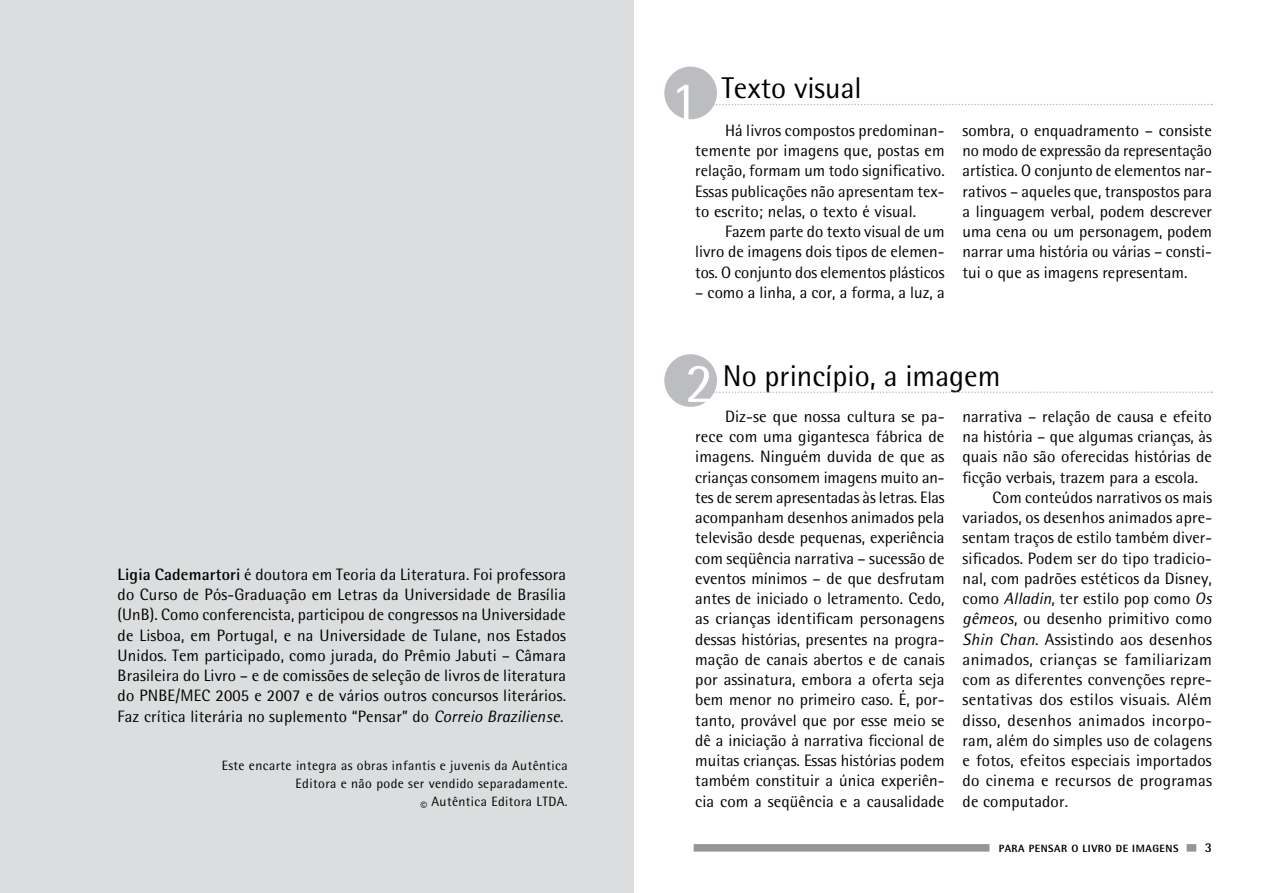
<style>
.page{position:relative;width:1263px;height:893px;background:#fff}
.page>*{position:absolute;margin:0;border:0;box-sizing:border-box;transform-origin:0 0}
.t1{font:57px "Rotis Semi Sans";color:#fff}
.t2{font:55.95px "Rotis Semi Sans";color:#fff}
.t3{font:30px "Rotis Semi Sans";color:#000}
.t4{font:16.5px/20.2px "Rotis Semi Sans";letter-spacing:.005em;color:#000;text-align:justify}
.t5{font:13.5px/18px "Rotis Semi Sans";letter-spacing:.03em;color:#000;text-align:right}
.t6{font:700 13.5px "Rotis Semi Sans";color:#000}
.t7{font:800 10.5px "Rotis Semi Sans";letter-spacing:.05em;color:#000}
.s1{font-weight:700}
.s2{font-style:italic}
</style>
<div class="page">
<div style="left:694px;top:844px;width:295px;height:8px;background:#939598"></div>
<div style="left:1186px;top:844px;width:10px;height:8px;background:#939598"></div>
<div style="left:664px;top:67px;width:53px;height:52px;background:#bcbdc0;border-radius:50%"></div>
<div style="left:664px;top:354px;width:53px;height:53px;background:#bcbdc0;border-radius:50%"></div>
<svg style="left:714px;top:391px;width:498px;height:2px"></svg>
<svg style="left:714px;top:104px;width:498px;height:1px"></svg>
<div style="left:0;top:0;width:634px;height:893px;background:#dcddde"></div>
<p class="t4" style="left:118px;top:564px;width:450px"><span class="s1">Ligia Cademartori</span> é doutora em Teoria da Literatura. Foi professora do Curso de Pós-Graduação em Letras da Universidade de Brasília (UnB). Como conferencista, participou de congressos na Universidade de Lisboa, em Portugal, e na Universidade de Tulane, nos Estados Unidos. Tem participado, como jurada, do Prêmio Jabuti – Câmara Brasileira do Livro – e de comissões de seleção de livros de literatura do PN BE/MEC 2005 e 2007 e de vários outros concursos literários.<br>Faz crítica literária no suplemento “Pensar” do <span class="s2">Correio Braziliense</span>.</p>
<p class="t5" style="left:222px;top:757px;width:347px">Este encarte integra as obras infantis e juvenis da Autêntica<br>Editora e não pode ser vendido separadamente.<br>© Autêntica Editora LTDA.</p>
<h1 class="t1" style="left:670px;top:68px;width:30px">1</h1>
<h3 class="t3" style="left:722px;top:71px;width:142px">Texto visual</h3>
<p class="t4" style="left:695px;top:120px;width:251px;text-indent:30px">Há livros compostos predominan&shy;temente por imagens que, postas em relação, formam um todo significativo.<br>Essas publicações não apresentam tex&shy;to escrito; nelas, o texto é visual.</p>
<p class="t4" style="left:695px;top:221px;width:251px;text-indent:30px">Fazem parte do texto visual de um livro de imagens dois tipos de elemen&shy;tos. O conjunto dos elementos plásticos</p>
<p class="t4" style="left:695px;top:282px;width:251px">– como a linha, a cor, a forma, a luz, a</p>
<p class="t4" style="left:963px;top:120px;width:251px">sombra, o enquadramento – consiste no modo de expressão da representação artística. O conjunto de elementos nar&shy;rativos – aqueles que, transpostos para a linguagem verbal, podem descrever uma cena ou um personagem, podem narrar uma história ou várias – consti&shy;tui o que as imagens representam.</p>
<h2 class="t2" style="left:685px;top:350px;width:29px">2</h2>
<h3 class="t3" style="left:723px;top:358px;width:279px">No princípio, a imagem</h3>
<p class="t4" style="left:695px;top:406px;width:251px;text-indent:30px">Diz-se que nossa cultura se pa&shy;rece com uma gigantesca fábrica de imagens. N inguém duvida de que as crianças consomem imagens muito an&shy;tes de serem apresentadas às letras. Elas acompanham desenhos animados pela televisão desde pequenas, experiência com seqüência narrativa – sucessão de eventos mínimos – de que desfrutam antes de iniciado o letramento. Cedo, as crianças identificam personagens dessas histórias, presentes na progra&shy;mação de canais abertos e de canais por assinatura, embora a oferta seja bem menor no primeiro caso. É, por&shy;tanto, provável que por esse meio se dê a iniciação à narrativa ficcional de muitas crianças. Essas histórias podem também constituir a única experiên&shy;cia com a seqüência e a causalidade</p>
<p class="t4" style="left:963px;top:406px;width:251px">narrativa – relação de causa e efeito</p>
<p class="t4" style="left:963px;top:426px;width:251px">na história – que algumas crianças, às</p>
<p class="t4" style="left:963px;top:447px;width:251px">quais não são oferecidas histórias de</p>
<p class="t4" style="left:963px;top:467px;width:237px">ficção verbais, trazem para a escola.</p>
<p class="t4" style="left:992px;top:487px;width:221px">Com conteúdos narrativos os mais</p>
<p class="t4" style="left:963px;top:507px;width:251px">variados, os desenhos animados apre-</p>
<p class="t4" style="left:963px;top:528px;width:251px">sentam traços de estilo também diver-</p>
<p class="t4" style="left:963px;top:548px;width:251px">sificados. Podem ser do tipo tradicio-</p>
<p class="t4" style="left:963px;top:568px;width:251px">nal, com padrões estéticos da Disney,</p>
<p class="t4" style="left:963px;top:588px;width:251px">como <span class="s2">Alladin</span>, ter estilo pop como <span class="s2">Os</span></p>
<p class="t4" style="left:963px;top:609px;width:251px"><span class="s2">gêmeos</span>, ou desenho primitivo como</p>
<p class="t4" style="left:963px;top:629px;width:251px"><span class="s2">Shin Chan</span>. Assistindo aos desenhos</p>
<p class="t4" style="left:963px;top:649px;width:251px">animados, crianças se familiarizam</p>
<p class="t4" style="left:963px;top:669px;width:251px">com as diferentes convenções repre-</p>
<p class="t4" style="left:963px;top:690px;width:251px">sentativas dos estilos visuais. Além</p>
<p class="t4" style="left:963px;top:710px;width:251px">disso, desenhos animados incorpo-</p>
<p class="t4" style="left:963px;top:730px;width:251px">ram, além do simples uso de colagens</p>
<p class="t4" style="left:963px;top:750px;width:251px">e fotos, efeitos especiais importados</p>
<p class="t4" style="left:963px;top:771px;width:251px">do cinema e recursos de programas</p>
<p class="t4" style="left:963px;top:791px;width:107px">de computador.</p>
<p class="t7" style="left:999px;top:841px;width:181px">PARA PENSAR O LIVRO DE IMAGENS</p>
<p class="t6" style="left:1205px;top:839px;width:9px">3</p>
</div>
